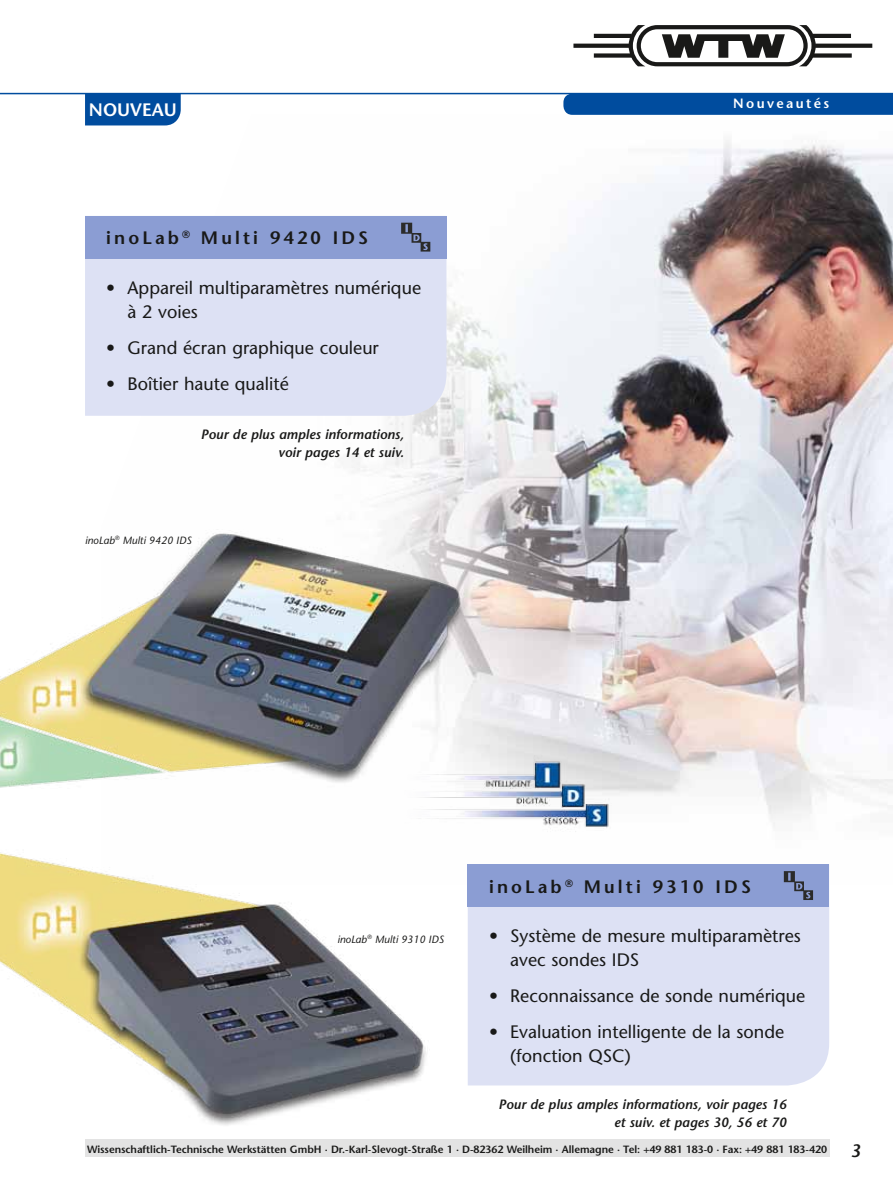
<style>
.page{position:relative;width:893px;height:1191px;background:#fff}
.page>*{position:absolute;margin:0;border:0;box-sizing:border-box;transform-origin:0 0}
.t1{font:18px/24px "Stone Sans";color:#191918}
.t2{font:600 18px "Stone Sans";letter-spacing:.175em;color:#191918}
.t3{font:600 18px "Stone Sans";color:#fff}
.t4{font:italic 600 18px "Stone Sans";color:#191918}
.t5{font:italic 600 13.5px/18px "Stone Sans";color:#191918;text-align:right}
.t6{font:600 13.5px "Stone Sans";letter-spacing:.175em;color:#fff}
.t7{font:600 10.5px "Stone Sans";letter-spacing:-.005em;color:#191918}
.t8{font:italic 10.5px "Stone Sans";color:#191918}
</style>
<div class="page">
<div style="left:85px;top:94px;width:96px;height:31px;background:#004c9e"></div>
<img style="left:101px;top:114px;width:792px;height:713px">
<img style="left:0;top:530px;width:629px;height:610px">
<hr style="left:0;top:93px;width:893px;height:1px;background:#004c9e">
<div style="left:563px;top:94px;width:330px;height:21px;background:#004c9e"></div>
<svg style="left:573px;top:25px;width:299px;height:41px"></svg>
<div style="left:85px;top:1140px;width:744px;height:17px;background:#e3e3e3"></div>
<div style="left:85px;top:258px;width:361px;height:158px;background:#dde1f4"></div>
<div style="left:468px;top:907px;width:361px;height:178px;background:#dde1f4"></div>
<div style="left:85px;top:216px;width:361px;height:42px;background:#8b9dd3"></div>
<div style="left:468px;top:864px;width:361px;height:43px;background:#8b9dd3"></div>
<svg style="left:401px;top:223px;width:29px;height:28px"></svg>
<svg style="left:784px;top:871px;width:29px;height:29px"></svg>
<p class="t3" style="left:89px;top:98px;width:89px">NOUVEAU</p>
<p class="t2" style="left:106px;top:227px;width:263px">inoLab <sup>®</sup> Multi 9420 IDS</p>
<p class="t1" style="left:128px;top:275px;width:295px;text-indent:-21px">• Appareil multiparamètres numérique à 2 voies</p>
<p class="t1" style="left:106px;top:335px;width:274px">• Grand écran graphique couleur</p>
<p class="t1" style="left:106px;top:371px;width:184px">• Boîtier haute qualité</p>
<p class="t5" style="left:201px;top:425px;width:205px">Pour de plus amples informations, voir pages 14 et suiv.</p>
<p class="t8" style="left:85px;top:533px;width:108px">inoLab<sup>®</sup> Multi 9420 IDS</p>
<p class="t6" style="left:733px;top:94px;width:97px">Nouveautés</p>
<p class="t8" style="left:337px;top:932px;width:108px">inoLab<sup>®</sup> Multi 9310 IDS</p>
<p class="t2" style="left:489px;top:875px;width:263px">inoLab <sup>®</sup> Multi 9310 IDS</p>
<p class="t1" style="left:510px;top:924px;width:292px;text-indent:-21px">• Système de mesure multiparamètres avec sondes IDS</p>
<p class="t1" style="left:489px;top:984px;width:318px">• Reconnaissance de sonde numérique</p>
<p class="t1" style="left:510px;top:1020px;width:275px;text-indent:-21px">• Evaluation intelligente de la sonde (fonction QSC)</p>
<p class="t5" style="left:498px;top:1095px;width:290px">Pour de plus amples informations, voir pages 16 et suiv. et pages 30, 56 et 70</p>
<p class="t7" style="left:87px;top:1142px;width:741px">Wissenschaftlich-Technische Werkstätten GmbH · Dr.-Karl-Slevogt-Straße 1 · D-82362 Weilheim · Allemagne · Tel: +49 881 183-0 · Fax: +49 881 183-420</p>
<p class="t4" style="left:850px;top:1139px;width:12px">3</p>
</div>
